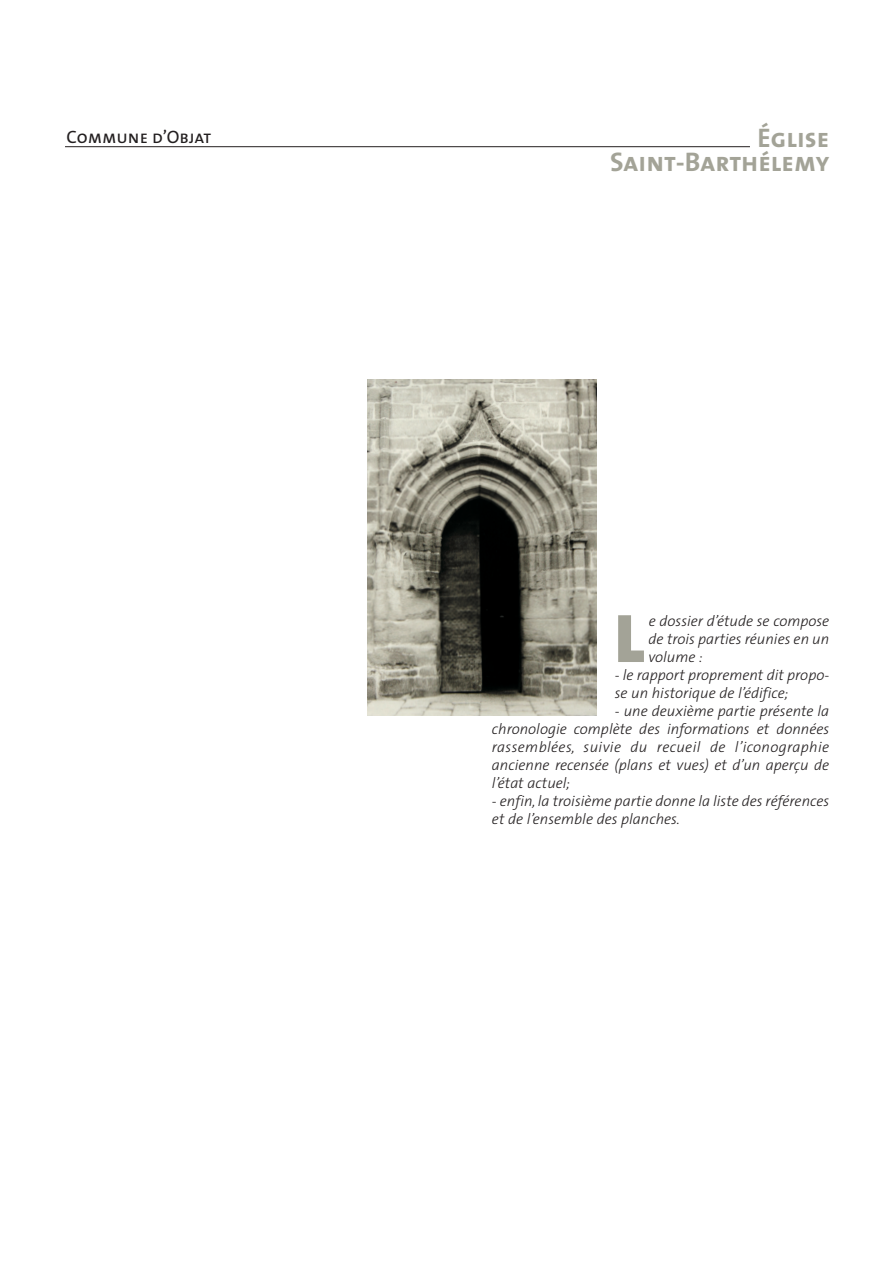
<style>
.page{position:relative;width:893px;height:1263px;background:#fff}
.page>*{position:absolute;margin:0;border:0;box-sizing:border-box;transform-origin:0 0}
.t1{font:900 69.3px "The Sans";color:#a3a397}
.t2{font:27px/24px "The Sans Bold Caps";color:#a3a397;text-align:right}
.t3{font:18px "The Sans Caps";letter-spacing:-.005em;color:#231f20}
.t4{font:italic 300 15px/18px "The Sans";color:#231f20;text-align:justify}
</style>
<div class="page">
<hr style="left:65px;top:146px;width:685px;height:1px;background:#231f20">
<img style="left:367px;top:380px;width:229px;height:336px">
<p class="t3" style="left:66px;top:126px;width:146px">Commune d’Objat</p>
<h2 class="t2" style="left:610px;top:126px;width:221px">Église<br>Saint-Barthélemy</h2>
<h1 class="t1" style="left:614px;top:613px;width:31px">L</h1>
<p class="t4" style="left:648px;top:615px;width:182px">e dossier d’étude se compose de trois parties réunies en un volume :</p>
<p class="t4" style="left:614px;top:669px;width:216px">- le rapport proprement dit propo&shy;se un historique de l’édifice;</p>
<p class="t4" style="left:492px;top:705px;width:339px;text-indent:123px">- une deuxième partie présente la chronologie complète des informations et données rassemblées, suivie du recueil de l’iconographie ancienne recensée (plans et vues) et d’un aperçu de l’état actuel;</p>
<p class="t4" style="left:492px;top:795px;width:339px">- enfin, la troisième partie donne la liste des références et de l’ensemble des planches.</p>
</div>
